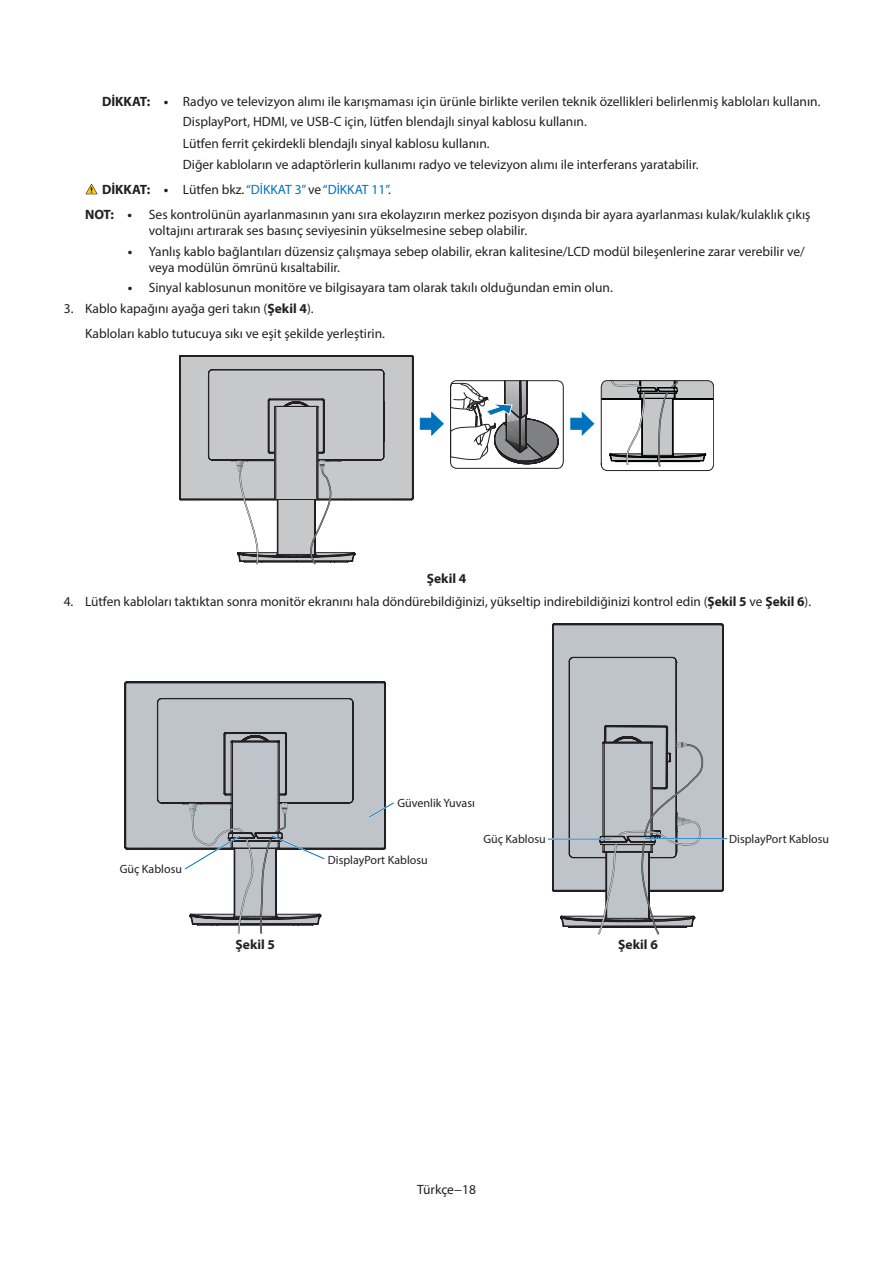
<style>
.page{position:relative;width:893px;height:1263px;background:#fff}
.page>*{position:absolute;margin:0;border:0;box-sizing:border-box;transform-origin:0 0}
.t1{font:13.5px/21px "Myriad Pro";color:#231f20}
.t2{font:13.5px "Myriad Pro";color:#0072bc}
.t3{font:700 13.5px "Myriad Pro";letter-spacing:.005em;color:#231f20}
.t4{font:12px "Myriad Pro";color:#231f20}
.s1{font-weight:700}
.s2{font-weight:700;color:#231f20}
.s3{color:#231f20}
</style>
<div class="page">
<svg style="left:420px;top:412px;width:24px;height:24px"></svg>
<svg style="left:601px;top:381px;width:113px;height:87px"></svg>
<div style="left:601px;top:380px;width:113px;height:91px;border:1px solid #231f20;border-radius:6px"></div>
<svg style="left:450px;top:382px;width:108px;height:82px"></svg>
<div style="left:450px;top:380px;width:113px;height:88px;border:1px solid #231f20;border-radius:6px"></div>
<svg style="left:180px;top:356px;width:233px;height:208px"></svg>
<svg style="left:570px;top:412px;width:24px;height:24px"></svg>
<svg style="left:554px;top:626px;width:170px;height:308px;background:#b6babf"></svg>
<hr style="left:548px;top:838px;width:64px;height:2px;background:#fff">
<hr style="left:548px;top:839px;width:64px;height:1px;background:#0072bc">
<hr style="left:645px;top:838px;width:82px;height:1px;background:#0072bc">
<svg style="left:125px;top:682px;width:269px;height:252px"></svg>
<svg style="left:85px;top:184px;width:13px;height:10px"></svg>
<p class="t1" style="left:183px;top:91px;width:639px;text-indent:-81px"><span class="s1">DİKKAT: •</span> Radyo ve televizyon alımı ile karışmaması için ürünle birlikte verilen teknik özellikleri belirlenmiş kabloları kullanın.<br>DisplayPort, HDMI, ve USB-C için, lütfen blendajlı sinyal kablosu kullanın.<br>Lütfen ferrit çekirdekli blendajlı sinyal kablosu kullanın.<br>Diğer kabloların ve adaptörlerin kullanımı radyo ve televizyon alımı ile interferans yaratabilir.</p>
<p class="t2" style="left:102px;top:182px;width:290px"><span class="s2">DİKKAT: •</span> <span class="s3">Lütfen bkz.</span> “DİKKAT 3” <span class="s3">ve</span> “DİKKAT 11”<span class="s3">.</span></p>
<p class="t3" style="left:85px;top:206px;width:10px">NO</p>
<p class="t1" style="left:149px;top:206px;width:663px;line-height:16.2px;text-indent:-38px"><span class="s1">T: •</span> Ses kontrolünün ayarlanmasının yanı sıra ekolayzırın merkez pozisyon dışında bir ayara ayarlanması kulak/kulaklık çıkış voltajını artırarak ses basınç seviyesinin yükselmesine sebep olabilir.</p>
<p class="t1" style="left:149px;top:243px;width:657px;line-height:16.2px;text-indent:-21px"><span class="s1">•</span> Yanlış kablo bağlantıları düzensiz çalışmaya sebep olabilir, ekran kalitesine/LCD modül bileşenlerine zarar verebilir ve/ veya modülün ömrünü kısaltabilir.</p>
<p class="t1" style="left:128px;top:277px;width:486px"><span class="s1">•</span> Sinyal kablosunun monitöre ve bilgisayara tam olarak takılı olduğundan emin olun.</p>
<p class="t1" style="left:85px;top:296px;width:301px;line-height:24.8px;text-indent:-21px">3. Kablo kapağını ayağa geri takın (<span class="s1">Şekil 4</span>).<br>Kabloları kablo tutucuya sıkı ve eşit şekilde yerleştirin.</p>
<p class="t3" style="left:427px;top:570px;width:41px">Şekil 4</p>
<p class="t1" style="left:64px;top:591px;width:749px">4. Lütfen kabloları taktıktan sonra monitör ekranını hala döndürebildiğinizi, yükseltip indirebildiğinizi kontrol edin (<span class="s1">Şekil 5</span> ve <span class="s1">Şekil 6</span>).</p>
<p class="t4" style="left:120px;top:861px;width:64px">Güç Kablosu</p>
<p class="t4" style="left:397px;top:795px;width:79px">Güvenlik Yuvası</p>
<p class="t4" style="left:328px;top:852px;width:102px">DisplayPort Kablosu</p>
<p class="t4" style="left:483px;top:831px;width:64px">Güç Kablosu</p>
<p class="t4" style="left:729px;top:832px;width:101px">DisplayPort Kablosu</p>
<p class="t3" style="left:235px;top:935px;width:41px">Şekil 5</p>
<p class="t3" style="left:618px;top:935px;width:41px">Şekil 6</p>
<p class="t1" style="left:417px;top:1179px;width:60px">Türkçe−18</p>
</div>
